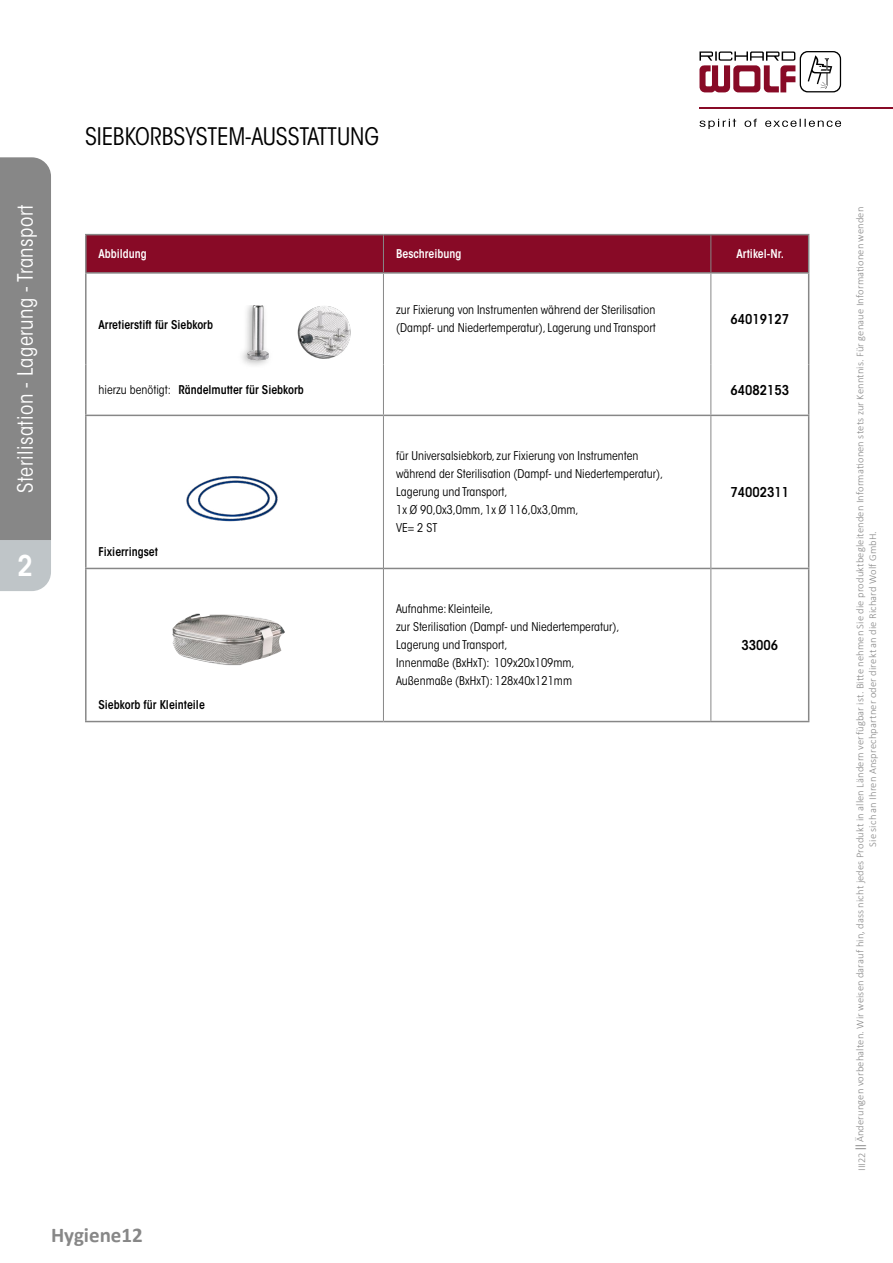
<style>
.page{position:relative;width:893px;height:1263px;background:#fff}
.page>*{position:absolute;margin:0;border:0;box-sizing:border-box;transform-origin:0 0}
.t1{font:600 condensed 28.5px "ITC Avant Garde Std";color:#fff}
.t2{font:condensed 24px "ITC Avant Garde Std";letter-spacing:-.005em;color:#000}
.t3{font:condensed 21px "ITC Avant Garde Std";letter-spacing:.02em;color:#fff}
.t4{font:700 21px "Calibri";color:#878787}
.t5{font:600 condensed 13.5px "ITC Avant Garde Std";color:#000}
.t6{font:condensed 12px/18px "ITC Avant Garde Std";color:#000}
.t7{font:600 condensed 12px "ITC Avant Garde Std";color:#000}
.t8{font:600 condensed 12px "ITC Avant Garde Std";color:#fff}
.t9{font:300 10.5px/12.6px "Calibri";letter-spacing:.015em;color:#878787;text-align:center}
.s1{font-family:"Adobe Garamond Pro";font-weight:700}
.s2{font-weight:400}
</style>
<div class="page">
<svg style="left:699px;top:119px;width:142px;height:10px"></svg>
<svg style="left:699px;top:51px;width:142px;height:41px"></svg>
<hr style="left:699px;top:107px;width:194px;height:2px;background:#880a26">
<svg style="left:0;top:157px;width:51px;height:434px;background:#8e8f8f"></svg>
<div style="left:87px;top:235px;width:721px;height:37px;background:#880a26"></div>
<hr style="left:85px;top:234px;width:298px;height:1px;background:#878787">
<hr style="left:85px;top:235px;width:2px;height:37px;background:#878787">
<hr style="left:711px;top:234px;width:98px;height:1px;background:#878787">
<hr style="left:808px;top:235px;width:1px;height:37px;background:#878787">
<hr style="left:85px;top:272px;width:298px;height:2px;background:#878787">
<hr style="left:85px;top:274px;width:2px;height:90px;background:#878787">
<hr style="left:85px;top:364px;width:2px;height:51px;background:#878787">
<hr style="left:85px;top:415px;width:298px;height:1px;background:#878787">
<hr style="left:85px;top:416px;width:2px;height:152px;background:#878787">
<hr style="left:808px;top:416px;width:1px;height:152px;background:#878787">
<hr style="left:711px;top:568px;width:98px;height:1px;background:#878787">
<hr style="left:808px;top:569px;width:1px;height:152px;background:#878787">
<hr style="left:711px;top:721px;width:98px;height:1px;background:#878787">
<hr style="left:85px;top:568px;width:298px;height:1px;background:#878787">
<hr style="left:85px;top:569px;width:2px;height:152px;background:#878787">
<hr style="left:384px;top:568px;width:326px;height:1px;background:#878787">
<hr style="left:85px;top:721px;width:298px;height:1px;background:#878787">
<hr style="left:383px;top:721px;width:328px;height:1px;background:#878787">
<hr style="left:710px;top:274px;width:1px;height:90px;background:#878787">
<hr style="left:710px;top:364px;width:1px;height:51px;background:#878787">
<hr style="left:383px;top:416px;width:1px;height:152px;background:#878787">
<hr style="left:710px;top:416px;width:1px;height:152px;background:#878787">
<hr style="left:383px;top:235px;width:1px;height:37px;background:#878787">
<hr style="left:710px;top:235px;width:1px;height:37px;background:#878787">
<hr style="left:383px;top:568px;width:1px;height:153px;background:#878787">
<hr style="left:710px;top:568px;width:1px;height:153px;background:#878787">
<hr style="left:383px;top:272px;width:328px;height:2px;background:#878787">
<hr style="left:383px;top:274px;width:1px;height:90px;background:#878787">
<hr style="left:383px;top:364px;width:1px;height:51px;background:#878787">
<hr style="left:711px;top:272px;width:98px;height:2px;background:#878787">
<hr style="left:383px;top:415px;width:328px;height:1px;background:#878787">
<hr style="left:711px;top:415px;width:98px;height:1px;background:#878787">
<hr style="left:808px;top:274px;width:1px;height:90px;background:#878787">
<hr style="left:808px;top:364px;width:1px;height:51px;background:#878787">
<hr style="left:383px;top:234px;width:328px;height:1px;background:#878787">
<img style="left:297px;top:306px;width:87px;height:59px">
<img style="left:186px;top:476px;width:92px;height:46px">
<img style="left:242px;top:305px;width:27px;height:61px">
<img style="left:172px;top:613px;width:113px;height:52px">
<h2 class="t2" style="left:85px;top:122px;width:295px">SIEBKORBSYSTEM-AUSSTATTUNG</h2>
<h3 class="t3" style="left:13px;top:493px;width:290px;rotate:-90deg">Sterilisation - Lagerung - Transport</h3>
<p class="t9" style="left:854px;top:1171px;width:965px;rotate:-90deg">III22 <span class="s1">||</span> Änderungen vorbehalten. Wir weisen darauf hin, dass nicht jedes Produkt in allen Ländern verfügbar ist. Bitte nehmen Sie die produktbegleitenden Informationen stets zur Kenntnis. Für genaue Informationen wenden<br>Sie sich an Ihren Ansprechpartner oder direkt an die Richard Wolf GmbH.</p>
<p class="t8" style="left:99px;top:246px;width:50px">Abbildung</p>
<p class="t8" style="left:396px;top:246px;width:67px">Beschreibung</p>
<p class="t8" style="left:737px;top:246px;width:49px">Artikel-Nr.</p>
<p class="t6" style="left:396px;top:301px;width:261px">zur Fixierung von Instrumenten während der Sterilisation (Dampf- und Niedertemperatur), Lagerung und Transport</p>
<p class="t5" style="left:730px;top:310px;width:60px">64019127</p>
<p class="t7" style="left:99px;top:317px;width:116px">Arretierstift für Siebkorb</p>
<p class="t7" style="left:99px;top:382px;width:207px"><span class="s2">hierzu benötigt:</span> Rändelmutter für Siebkorb</p>
<p class="t5" style="left:730px;top:381px;width:60px">64082153</p>
<p class="t6" style="left:396px;top:447px;width:269px">für Universalsiebkorb, zur Fixierung von Instrumenten während der Sterilisation (Dampf- und Niedertemperatur), Lagerung und Transport,<br>1x Ø 90,0x3,0mm, 1x Ø 116,0x3,0mm,<br>VE= 2 ST</p>
<p class="t5" style="left:730px;top:484px;width:60px">74002311</p>
<p class="t7" style="left:99px;top:544px;width:61px">Fixierringset</p>
<h1 class="t1" style="left:17px;top:548px;width:17px">2</h1>
<p class="t6" style="left:396px;top:600px;width:225px">Aufnahme: Kleinteile,<br>zur Sterilisation (Dampf- und Niedertemperatur), Lagerung und Transport,<br>Innenmaße (BxHxT): 109x20x109mm, Außenmaße (BxHxT): 128x40x121mm</p>
<p class="t5" style="left:741px;top:637px;width:38px">33006</p>
<p class="t7" style="left:99px;top:697px;width:108px">Siebkorb für Kleinteile</p>
<h3 class="t4" style="left:51px;top:1220px;width:93px">Hygiene12</h3>
</div>
